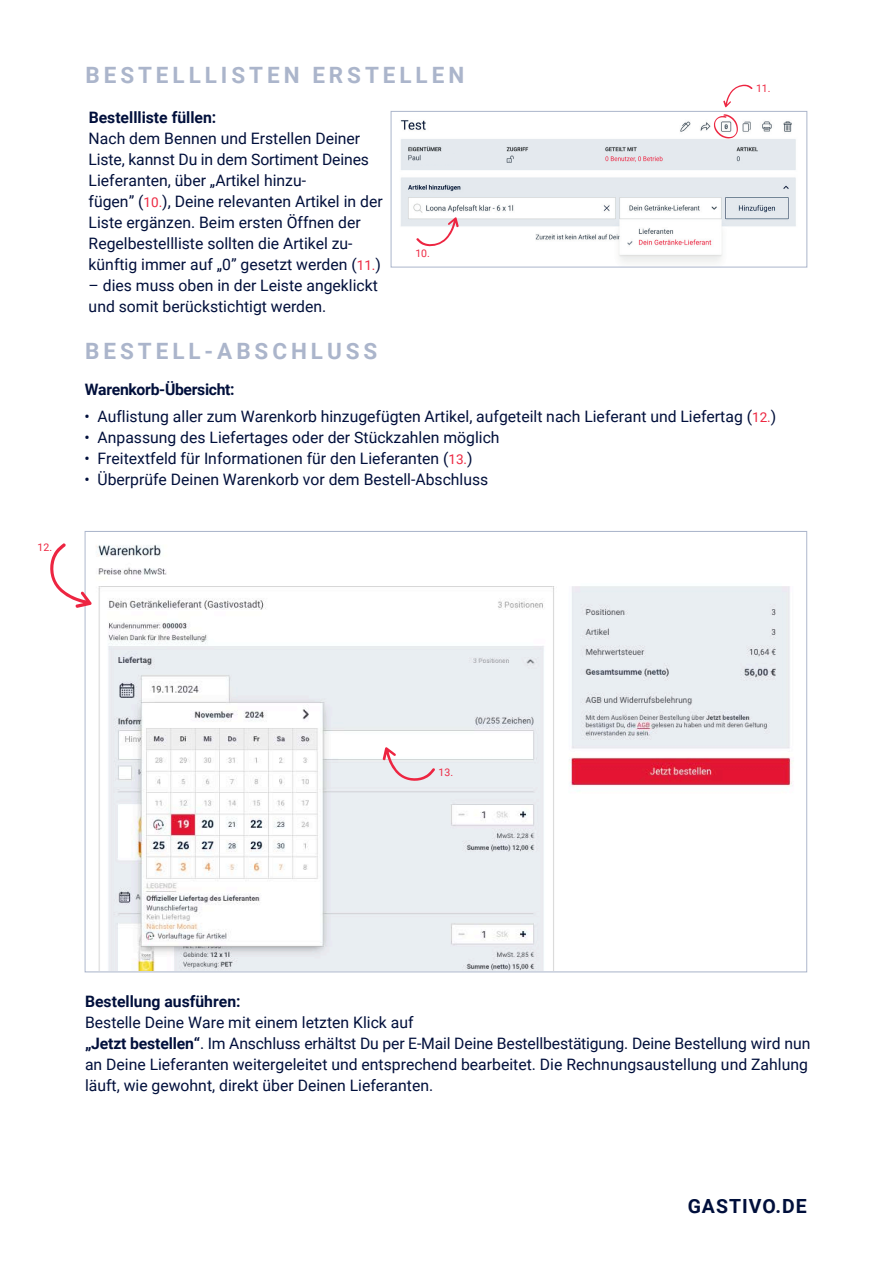
<style>
.page{position:relative;width:893px;height:1263px;background:#fff}
.page>*{position:absolute;margin:0;border:0;box-sizing:border-box;transform-origin:0 0}
.t1{font:700 22.5px "Roboto";letter-spacing:.175em;color:#abb5cb}
.t2{font:700 19.5px "Roboto";letter-spacing:.05em;color:#000f3b}
.t3{font:15.75px/21px "Roboto";color:#000f3b}
.t4{font:700 15.75px "Roboto";color:#000f3b}
.t5{font:700 15.75px "Roboto";letter-spacing:-.02em;color:#000f3b}
.t6{font:10.5px "Roboto";color:#ed2842}
.s1{font-size:13.5px;color:#ed2842}
.s2{font-weight:700}
</style>
<div class="page">
<img style="left:96px;top:533px;width:712px;height:438px">
<svg style="left:50px;top:543px;width:42px;height:65px"></svg>
<svg style="left:382px;top:747px;width:53px;height:35px"></svg>
<img style="left:400px;top:120px;width:396px;height:142px">
<div style="left:391px;top:111px;width:416px;height:156px;border:1px solid #abb5cb"></div>
<svg style="left:416px;top:217px;width:43px;height:30px"></svg>
<div style="left:407px;top:154px;width:87px;height:12px;background:#e4e9ee"></div>
<img style="left:408px;top:154px;width:13px;height:7px">
<svg style="left:723px;top:85px;width:30px;height:22px"></svg>
<svg style="left:714px;top:114px;width:24px;height:25px"></svg>
<p class="t6" style="left:38px;top:540px;width:16px">12.</p>
<h1 class="t1" style="left:85px;top:59px;width:380px">BESTELLLISTEN ERSTELLEN</h1>
<p class="t4" style="left:89px;top:107px;width:129px">Bestellliste füllen:</p>
<p class="t3" style="left:89px;top:127px;width:296px">Nach dem Bennen und Erstellen Deiner Liste, kannst Du in dem Sortiment Deines Lieferanten, über „Artikel hinzu-<br>fügen” (<span class="s1">10.</span>), Deine relevanten Artikel in der Liste ergänzen. Beim ersten Öffnen der Regelbestellliste sollten die Artikel zu&shy;künftig immer auf „0” gesetzt werden (<span class="s1">11.</span>)</p>
<p class="t3" style="left:89px;top:274px;width:291px">– dies muss oben in der Leiste angeklickt und somit berückstichtigt werden.</p>
<p class="t6" style="left:415px;top:246px;width:16px">10.</p>
<p class="t6" style="left:756px;top:81px;width:16px">11.</p>
<h1 class="t1" style="left:85px;top:335px;width:294px">BESTELL-ABSCHLUSS</h1>
<p class="t5" style="left:85px;top:378px;width:151px">Warenkorb-Übersicht:</p>
<p class="t3" style="left:84px;top:405px;width:693px">• Auflistung aller zum Warenkorb hinzugefügten Artikel, aufgeteilt nach Lieferant und Liefertag (<span class="s1">12.</span>)</p>
<p class="t3" style="left:84px;top:426px;width:417px">• Anpassung des Liefertages oder der Stückzahlen möglich</p>
<p class="t3" style="left:84px;top:447px;width:390px">• Freitextfeld für Informationen für den Lieferanten (<span class="s1">13.</span>)</p>
<p class="t3" style="left:84px;top:468px;width:405px">• Überprüfe Deinen Warenkorb vor dem Bestell-Abschluss</p>
<p class="t6" style="left:439px;top:765px;width:16px">13.</p>
<p class="t4" style="left:85px;top:991px;width:157px">Bestellung ausführen:</p>
<p class="t3" style="left:85px;top:1012px;width:727px">Bestelle Deine Ware mit einem letzten Klick auf<br><span class="s2">„Jetzt bestellen“</span>. Im Anschluss erhältst Du per E-Mail Deine Bestellbestätigung. Deine Bestellung wird nun an Deine Lieferanten weitergeleitet und entsprechend bearbeitet. Die Rechnungsaustellung und Zahlung läuft, wie gewohnt, direkt über Deinen Lieferanten.</p>
<p class="t2" style="left:688px;top:1193px;width:121px">GASTIVO.DE</p>
</div>
